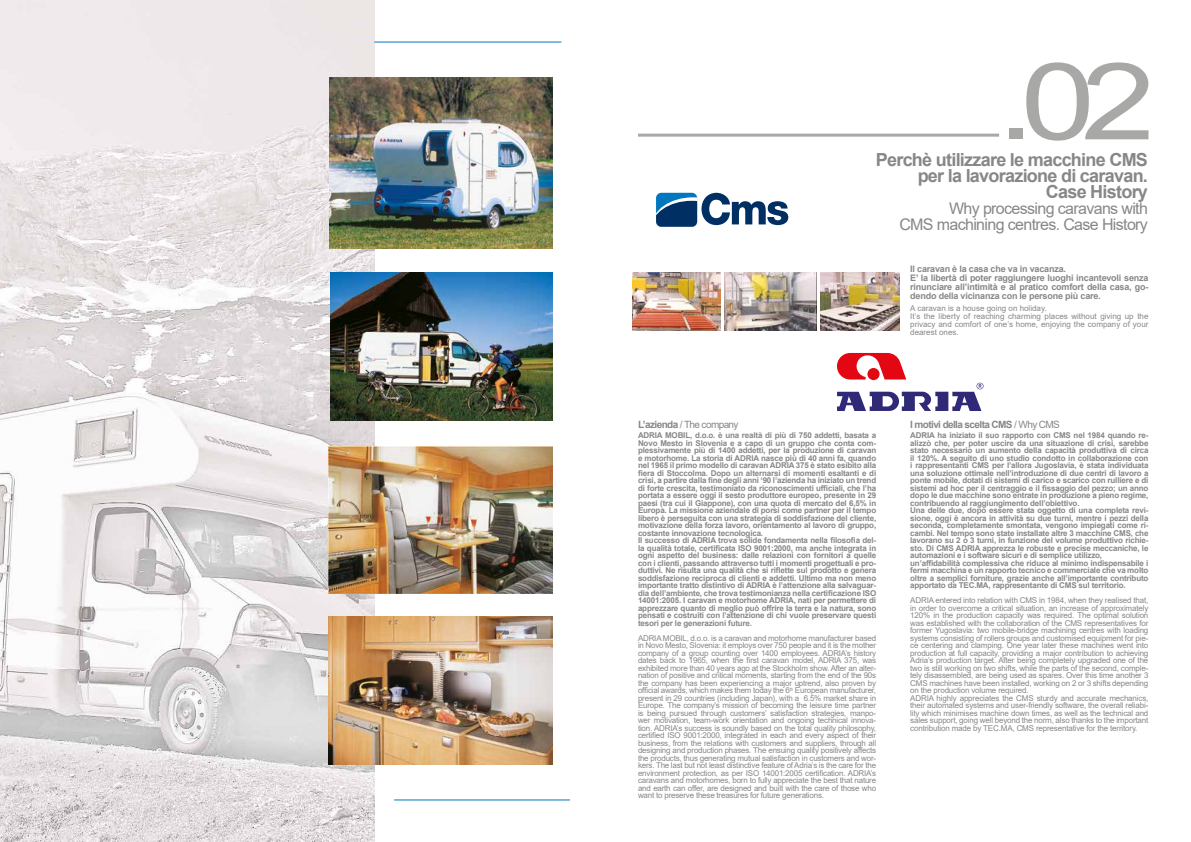
<style>
.page{position:relative;width:1191px;height:842px;background:#fff}
.page>*{position:absolute;margin:0;border:0;box-sizing:border-box;transform-origin:0 0}
.t1{font:107px "Arial";color:#a8a8a7;scale:1.25 1}
.t2{font:700 18px/16px "Arial";letter-spacing:-.04em;color:#878787;text-align:right}
.t3{font:16px/16px "Arial";letter-spacing:-.04em;color:#878787;text-align:right}
.t4{font:700 10px "Arial";letter-spacing:-.06em;color:#878787}
.t5{font:10px "Arial";letter-spacing:-.06em;color:#878787}
.t6{font:700 9px/9px "Arial";letter-spacing:-.02em;color:#878787}
.t7{font:700 8px/7.5px "Arial";letter-spacing:-.02em;color:#878787}
.t8{font:8px/7.5px "Arial";letter-spacing:-.02em;color:#878787}
.t9{font:8px/8px "Arial";color:#878787}
.s1{font-weight:700}
.s2{font-weight:400}
</style>
<div class="page">
<img style="left:0;top:0;width:374px;height:842px">
<hr style="left:638px;top:134px;width:361px;height:3px;background:#a8a8a7">
<img style="left:820px;top:273px;width:79px;height:58px">
<img style="left:724px;top:273px;width:92px;height:58px">
<img style="left:632px;top:273px;width:88px;height:58px">
<img style="left:329px;top:78px;width:223px;height:170px">
<img style="left:330px;top:273px;width:222px;height:148px">
<img style="left:329px;top:446px;width:224px;height:147px">
<img style="left:329px;top:617px;width:224px;height:147px">
<hr style="left:394px;top:799px;width:176px;height:1px;background:#0077be">
<hr style="left:374px;top:42px;width:187px;height:1px;background:#0077be">
<svg style="left:837px;top:353px;width:146px;height:58px"></svg>
<svg style="left:656px;top:193px;width:132px;height:34px"></svg>
<h1 class="t1" style="left:997px;top:28px;width:128px">.02</h1>
<h2 class="t2" style="left:917px;top:168px;width:232px">per la lavorazione di caravan.<br>Case History</h2>
<h3 class="t3" style="left:899px;top:200px;width:250px">Why processing caravans with<br>CMS machining centres. Case History</h3>
<p class="t6" style="left:910px;top:265px;width:240px">Il caravan è la casa che va in vacanza.<br>E’ la libertà di poter raggiungere luoghi incantevoli senza rinunciare all’intimità e al pratico comfort della casa, go&shy;dendo della vicinanza con le persone più care.</p>
<p class="t9" style="left:910px;top:304px;width:240px">A caravan is a house going on holiday.<br>It’s the liberty of reaching charming places without giving up the privacy and comfort of one’s home, enjoying the company of your dearest ones.</p>
<h2 class="t2" style="left:875px;top:152px;width:274px">Perchè utilizzare le macchine CMS</h2>
<p class="t5" style="left:638px;top:418px;width:102px"><span class="s1">L’azienda</span> / The company</p>
<p class="t7" style="left:638px;top:432px;width:240px">ADRIA MOBIL, d.o.o. è una realtà di più di 750 addetti, basata a Novo Mesto in Slovenia e a capo di un gruppo che conta com&shy;plessivamente più di 1400 addetti, per la produzione di caravan e motorhome. La storia di ADRIA nasce più di 40 anni fa, quando nel 1965 il primo modello di caravan ADRIA 375 è stato esibito alla fiera di Stoccolma. Dopo un alternarsi di momenti esaltanti e di crisi, a partire dalla fine degli anni ‘90 l’azienda ha iniziato un trend di forte crescita, testimoniato da riconoscimenti ufficiali, che l’ha portata a essere oggi il sesto produttore europeo, presente in 29 paesi (tra cui il Giappone), con una quota di mercato del 6,5% in Europa. La missione aziendale di porsi come partner per il tempo libero è perseguita con una strategia di soddisfazione del cliente, motivazione della forza lavoro, orientamento al lavoro di gruppo, costante innovazione tecnologica.<br>Il successo di ADRIA trova solide fondamenta nella filosofia del&shy;la qualità totale, certificata ISO 9001:2000, ma anche integrata in ogni aspetto del business: dalle relazioni con fornitori a quelle con i clienti, passando attraverso tutti i momenti progettuali e pro&shy;duttivi. Ne risulta una qualità che si riflette sul prodotto e genera soddisfazione reciproca di clienti e addetti. Ultimo ma non meno importante tratto distintivo di ADRIA è l’attenzione alla salvaguar&shy;dia dell’ambiente, che trova testimonianza nella certificazione ISO 14001:2005. I caravan e motorhome ADRIA, nati per permettere di apprezzare quanto di meglio può offrire la terra e la natura, sono pensati e costruiti con l’attenzione di chi vuole preservare questi tesori per le generazioni future.</p>
<p class="t8" style="left:638px;top:634px;width:240px;text-align:justify">ADRIA MOBIL, d.o.o. is a caravan and motorhome manufacturer based in Novo Mesto, Slovenia: it employs over 750 people and it is the mother company of a group counting over 1400 employees. ADRIA’s history dates back to 1965, when the first caravan model, ADRIA 375, was exhibited more than 40 years ago at the Stockholm show. After an alter&shy;nation of positive and critical moments, starting from the end of the 90s the company has been experiencing a major uptrend, also proven by official awards, which makes them today the 6<sup>th</sup> European manufacturer, present in 29 countries (including Japan), with a 6.5% market share in Europe. The company’s mission of becoming the leisure time partner is being pursued through customers’ satisfaction strategies, manpo&shy;wer motivation, team-work orientation and ongoing technical innova&shy;tion. ADRIA’s success is soundly based on the total quality philosophy, certified ISO 9001:2000, integrated in each and every aspect of their business, from the relations with customers and suppliers, through all designing and production phases. The ensuing quality positively affects the products, thus generating mutual satisfaction in customers and wor&shy;kers. The last but not least distinctive feature of Adria’s is the care for the environment protection, as per ISO 14001:2005 certification. ADRIA’s caravans and motorhomes, born to fully appreciate the best that nature and earth can offer, are designed and built with the care of those who want to preserve these treasures for future generations.</p>
<p class="t4" style="left:910px;top:418px;width:151px">I motivi della scelta CMS <span class="s2">/ Why CMS</span></p>
<p class="t7" style="left:910px;top:432px;width:240px">ADRIA ha iniziato il suo rapporto con CMS nel 1984 quando re&shy;alizzò che, per poter uscire da una situazione di crisi, sarebbe stato necessario un aumento della capacità produttiva di circa il 120%. A seguito di uno studio condotto in collaborazione con i rappresentanti CMS per l’allora Jugoslavia, è stata individuata una soluzione ottimale nell’introduzione di due centri di lavoro a ponte mobile, dotati di sistemi di carico e scarico con rulliere e di sistemi ad hoc per il centraggio e il fissaggio del pezzo; un anno dopo le due macchine sono entrate in produzione a pieno regime, contribuendo al raggiungimento dell’obiettivo.<br>Una delle due, dopo essere stata oggetto di una completa revi&shy;sione, oggi è ancora in attività su due turni, mentre i pezzi della seconda, completamente smontata, vengono impiegati come ri&shy;cambi. Nel tempo sono state installate altre 3 macchine CMS, che lavorano su 2 o 3 turni, in funzione del volume produttivo richie&shy;sto. Di CMS ADRIA apprezza le robuste e precise meccaniche, le automazioni e i software sicuri e di semplice utilizzo, un’affidabilità complessiva che riduce al minimo indispensabile i fermi macchina e un rapporto tecnico e commerciale che va molto oltre a semplici forniture, grazie anche all’importante contributo apportato da TEC.MA, rappresentante di CMS sul territorio.</p>
<p class="t8" style="left:910px;top:597px;width:240px">ADRIA entered into relation with CMS in 1984, when they realised that, in order to overcome a critical situation, an increase of approximately 120% in the production capacity was required. The optimal solution was established with the collaboration of the CMS representatives for former Yugoslavia: two mobile-bridge machining centres with loading systems consisting of rollers groups and customised equipment for pie&shy;ce centering and clamping. One year later these machines went into production at full capacity, providing a major contribution to achieving Adria’s production target. After being completely upgraded one of the two is still working on two shifts, while the parts of the second, comple&shy;tely disassembled, are being used as spares. Over this time another 3<br>CMS machines have been installed, working on 2 or 3 shifts depending on the production volume required.<br>ADRIA highly appreciates the CMS sturdy and accurate mechanics, their automated systems and user-friendly software, the overall reliabi&shy;lity which minimises machine down times, as well as the technical and sales support, going well beyond the norm, also thanks to the important contribution made by TEC.MA, CMS representative for the territory.</p>
</div>
